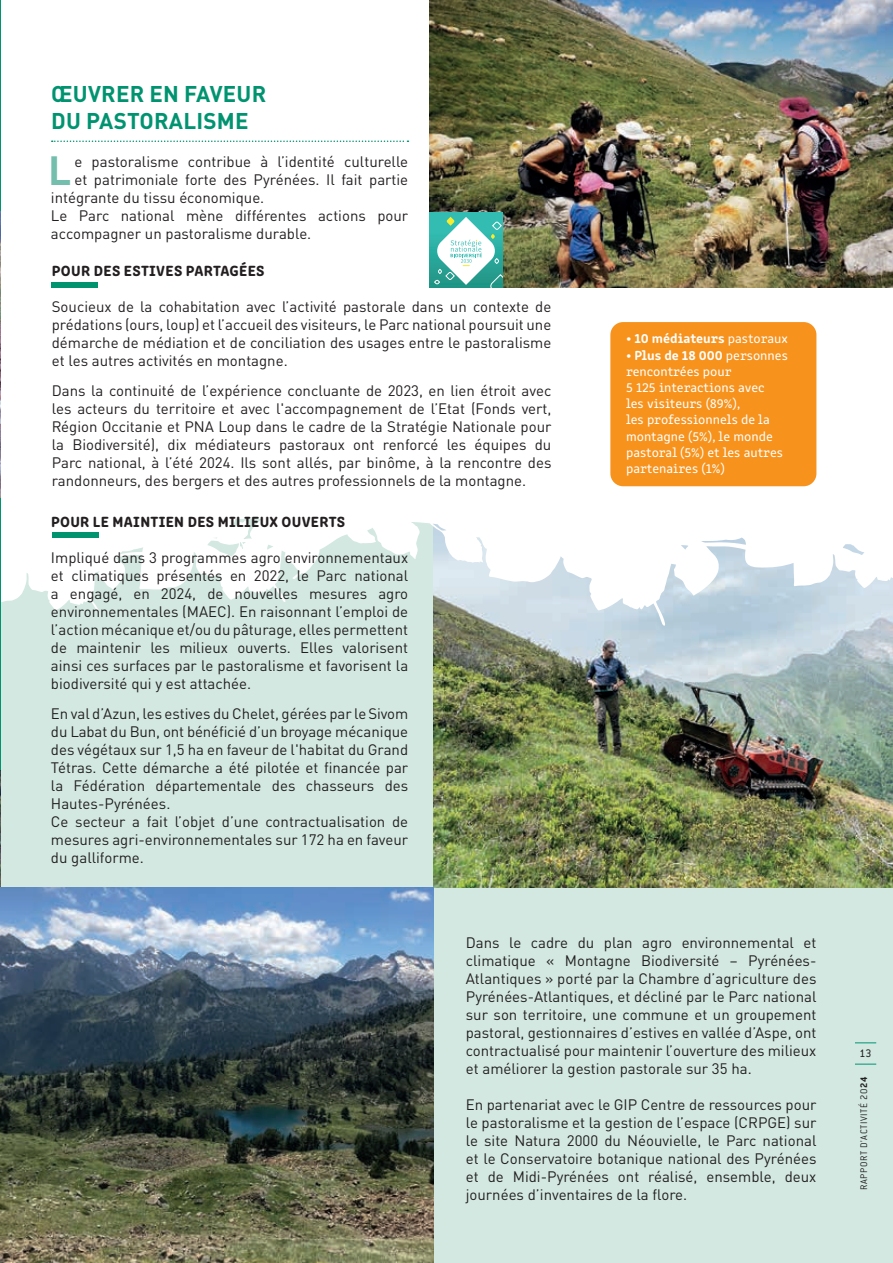
<style>
.page{position:relative;width:893px;height:1263px;background:#fff}
.page>*{position:absolute;margin:0;border:0;box-sizing:border-box;transform-origin:0 0}
.t1{font:700 40.35px "DIN Pro";color:#73beac}
.t2{font:700 22.5px/27px "DIN Pro";letter-spacing:.01em;color:#009370}
.t3{font:15px/18px "DIN Pro";color:#231f20;text-align:justify}
.t4{font:15px "Clone Rounded Eb";letter-spacing:.02em;color:#231f20}
.t5{font:13.5px/16.2px "Clone Rounded";color:#fff}
.t6{font:700 13.5px "Clone Rounded";color:#fff}
.t7{font:12px "Conduit ITC";color:#231f20}
.t8{font:300 10.5px "Conduire";letter-spacing:.06em;color:#231f20}
.s1{font-weight:400}
.s2{font-weight:700}
</style>
<div class="page">
<div style="left:0;top:519px;width:893px;height:744px;background:#d2e8e1"></div>
<img style="left:434px;top:626px;width:459px;height:261px">
<svg style="left:1px;top:322px;width:892px;height:304px"></svg>
<hr style="left:0;top:0;width:1px;height:1263px;background:#009370">
<img style="left:0;top:212px;width:1px;height:285px">
<svg style="left:855px;top:1042px;width:21px;height:1px"></svg>
<svg style="left:855px;top:1064px;width:21px;height:1px"></svg>
<img style="left:0;top:771px;width:1px;height:232px">
<div style="left:51px;top:282px;width:47px;height:6px;background:#009370"></div>
<img style="left:429px;top:0;width:464px;height:288px">
<svg style="left:52px;top:140px;width:356px;height:2px"></svg>
<div style="left:610px;top:322px;width:206px;height:164px;background:#f7931d;border-radius:13px"></div>
<img style="left:1px;top:887px;width:433px;height:376px">
<div style="left:429px;top:213px;width:73px;height:75px;background:linear-gradient(to bottom,#36c4ba,#1f9485)"></div>
<svg style="left:434px;top:217px;width:68px;height:71px"></svg>
<div style="left:52px;top:532px;width:47px;height:5px;background:#009370"></div>
<p class="t2" style="left:51px;top:78px;width:217px">ŒUVRER EN FAVEUR<br>DU PASTORALISME</p>
<p class="t1" style="left:48px;top:136px;width:25px">L</p>
<p class="t3" style="left:74px;top:151px;width:335px">e pastoralisme contribue à l’identité culturelle</p>
<p class="t3" style="left:74px;top:169px;width:335px">et patrimoniale forte des Pyrénées. Il fait partie</p>
<p class="t3" style="left:51px;top:187px;width:215px">intégrante du tissu économique.</p>
<p class="t3" style="left:51px;top:205px;width:359px">Le Parc national mène différentes actions pour accompagner un pastoralisme durable.</p>
<p class="t4" style="left:52px;top:259px;width:214px">POUR DES ESTIVES PARTAGÉES</p>
<p class="t3" style="left:52px;top:296px;width:501px">Soucieux de la cohabitation avec l’activité pastorale dans un contexte de prédations (ours, loup) et l’accueil des visiteurs, le Parc national poursuit une démarche de médiation et de conciliation des usages entre le pastoralisme et les autres activités en montagne.</p>
<p class="t3" style="left:52px;top:380px;width:501px">Dans la continuité de l’expérience concluante de 2023, en lien étroit avec les acteurs du territoire et avec l'accompagnement de l’Etat (Fonds vert, Région Occitanie et PNA Loup dans le cadre de la Stratégie Nationale pour la Biodiversité), dix médiateurs pastoraux ont renforcé les équipes du Parc national, à l’été 2024. Ils sont allés, par binôme, à la rencontre des randonneurs, des bergers et des autres professionnels de la montagne.</p>
<p class="t4" style="left:51px;top:509px;width:295px">POUR LE MAINTIEN DES MILIEUX OUVERTS</p>
<p class="t3" style="left:51px;top:547px;width:359px">Impliqué dans 3 programmes agro environnementaux et climatiques présentés en 2022, le Parc national a engagé, en 2024, de nouvelles mesures agro environnementales (MAEC). En raisonnant l’emploi de l’action mécanique et/ou du pâturage, elles permettent de maintenir les milieux ouverts. Elles valorisent ainsi ces surfaces par le pastoralisme et favorisent la biodiversité qui y est attachée.</p>
<p class="t3" style="left:51px;top:703px;width:359px">En val d’Azun, les estives du Chelet, gérées par le Sivom du Labat du Bun, ont bénéficié d’un broyage mécanique des végétaux sur 1,5 ha en faveur de l'habitat du Grand Tétras. Cette démarche a été pilotée et financée par la Fédération départementale des chasseurs des Hautes-Pyrénées.</p>
<p class="t3" style="left:51px;top:811px;width:359px">Ce secteur a fait l’objet d’une contractualisation de mesures agri-environnementales sur 172 ha en faveur du galliforme.</p>
<p class="t6" style="left:626px;top:328px;width:163px">• 10 médiateurs <span class="s1">pastoraux</span></p>
<p class="t5" style="left:626px;top:346px;width:163px"><span class="s2">• Plus de 18 000</span> personnes rencontrées pour</p>
<p class="t5" style="left:626px;top:378px;width:140px">5 125 interactions avec</p>
<p class="t5" style="left:626px;top:394px;width:116px">les visiteurs (89%),</p>
<p class="t5" style="left:626px;top:411px;width:158px">les professionnels de la montagne (5%), le monde pastoral (5%) et les autres partenaires (1%)</p>
<p class="t3" style="left:466px;top:932px;width:352px">Dans le cadre du plan agro environnemental et climatique « Montagne Biodiversité – Pyrénées-Atlantiques » porté par la Chambre d’agriculture des Pyrénées-Atlantiques, et décliné par le Parc national sur son territoire, une commune et un groupement pastoral, gestionnaires d’estives en vallée d’Aspe, ont contractualisé pour maintenir l’ouverture des milieux et améliorer la gestion pastorale sur 35 ha.</p>
<p class="t3" style="left:466px;top:1094px;width:352px">En partenariat avec le GIP Centre de ressources pour le pastoralisme et la gestion de l’espace (CRPGE) sur le site Natura 2000 du Néouvielle, le Parc national et le Conservatoire botanique national des Pyrénées et de Midi-Pyrénées ont réalisé, ensemble, deux journées d’inventaires de la flore.</p>
<p class="t7" style="left:860px;top:1046px;width:14px">13</p>
<p class="t8" style="left:858px;top:1190px;width:115px;rotate:-90deg">RAPPORT D'ACTIVITÉ 20<span class="s2">24</span></p>
</div>
